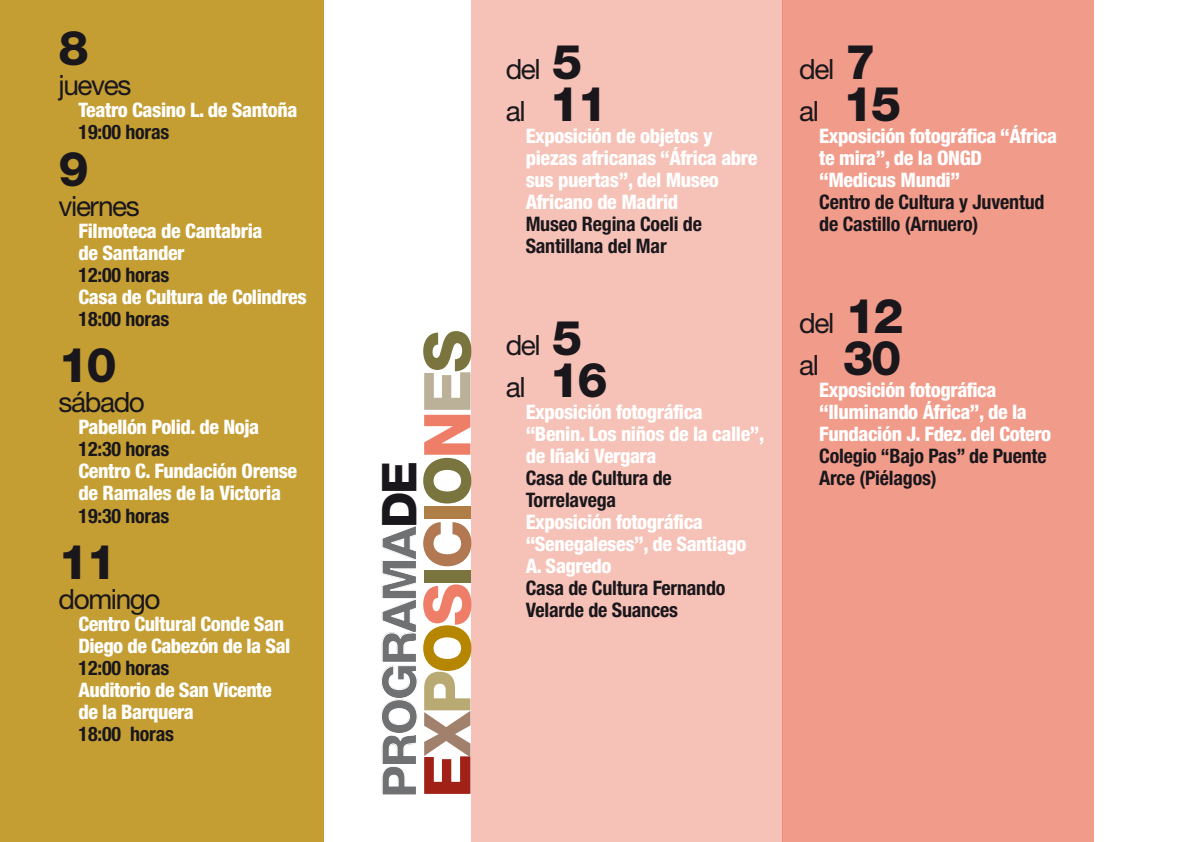
<style>
.page{position:relative;width:1191px;height:842px;background:#fff}
.page>*{position:absolute;margin:0;border:0;box-sizing:border-box;transform-origin:0 0}
.t1{font:800 64.8px "Helvetica Neue";letter-spacing:-.05em;color:#7a743e}
.t2{font:800 48px "Helvetica Neue";letter-spacing:-.05em;color:#707172}
.t3{font:800 48px "Helvetica Neue";color:#1a171c}
.t4{font:28px/42px "Helvetica Neue";letter-spacing:-.05em;color:#1a171c}
.t5{font:800 condensed 20px/22px "Helvetica Neue";letter-spacing:-.02em;color:#fff}
.t6{font:700 condensed 20px/22px "Helvetica Neue";letter-spacing:-.01em;color:#1a171c}
.s1{color:#a12116}
.s2{color:#a2816c}
.s3{color:#b9aa74}
.s4{color:#b68600}
.s5{color:#ee7e68}
.s6{color:#b17851}
.s7{color:#b07f48}
.s8{color:#bbb199}
.s9{color:#1a171c}
.s10{font-weight:800;font-size:48px}
</style>
<div class="page">
<div style="left:0;top:0;width:323px;height:842px;background:#c49e33"></div>
<div style="left:470px;top:0;width:312px;height:842px;background:#f6c1b6"></div>
<div style="left:782px;top:0;width:312px;height:842px;background:#f19b8a"></div>
<h2 class="t3" style="left:59px;top:20px;width:32px">8</h2>
<h3 class="t4" style="left:59px;top:64px;width:74px">jueves</h3>
<p class="t5" style="left:79px;top:99px;width:220px">Teatro Casino L. de Santoña</p>
<p class="t6" style="left:79px;top:121px;width:92px">19:00 horas</p>
<h2 class="t3" style="left:59px;top:140px;width:32px">9</h2>
<h3 class="t4" style="left:59px;top:185px;width:83px">viernes</h3>
<p class="t5" style="left:79px;top:220px;width:185px">Filmoteca de Cantabria de Santander</p>
<p class="t6" style="left:79px;top:264px;width:92px">12:00 horas</p>
<p class="t5" style="left:79px;top:286px;width:230px">Casa de Cultura de Colindres</p>
<p class="t6" style="left:79px;top:308px;width:92px">18:00 horas</p>
<h2 class="t3" style="left:59px;top:337px;width:60px">10</h2>
<h3 class="t4" style="left:59px;top:381px;width:88px">sábado</h3>
<p class="t5" style="left:79px;top:416px;width:182px">Pabellón Polid. de Noja</p>
<p class="t6" style="left:79px;top:438px;width:92px">12:30 horas</p>
<p class="t5" style="left:79px;top:460px;width:220px">Centro C. Fundación Orense de Ramales de la Victoria</p>
<p class="t6" style="left:79px;top:504px;width:92px">19:30 horas</p>
<h2 class="t3" style="left:59px;top:533px;width:60px">11</h2>
<h3 class="t4" style="left:59px;top:577px;width:104px">domingo</h3>
<p class="t5" style="left:79px;top:612px;width:213px">Centro Cultural Conde San<br>Diego de Cabezón de la Sal</p>
<p class="t6" style="left:79px;top:656px;width:92px">12:00 horas</p>
<p class="t5" style="left:79px;top:678px;width:195px">Auditorio de San Vicente de la Barquera</p>
<p class="t6" style="left:79px;top:722px;width:97px">18:00 horas</p>
<h1 class="t1" style="left:409px;top:798px;width:470px;rotate:-90deg"><span class="s1">E</span><span class="s2">X</span><span class="s3">P</span><span class="s4">O</span><span class="s5">S</span>I<span class="s6">C</span><span class="s7">I</span>O<span class="s5">N</span><span class="s8">E</span>S</h1>
<h2 class="t2" style="left:371px;top:798px;width:338px;rotate:-90deg">PROGRAMA<span class="s9">DE</span></h2>
<h3 class="t4" style="left:506px;top:47px;width:103px">del <span class="s10">5 </span>al <span class="s10">11</span></h3>
<p class="t5" style="left:526px;top:124px;width:233px">Exposición de objetos y piezas africanas “África abre sus puertas”, del Museo<br>Africano de Madrid</p>
<p class="t6" style="left:526px;top:212px;width:178px">Museo Regina Coeli de<br>Santillana del Mar</p>
<h3 class="t4" style="left:506px;top:323px;width:103px">del <span class="s10">5 </span>al <span class="s10">16</span></h3>
<p class="t5" style="left:526px;top:400px;width:240px">Exposición fotográfica “Benin. Los niños de la calle”, de Iñaki Vergara</p>
<p class="t6" style="left:526px;top:466px;width:148px">Casa de Cultura de<br>Torrelavega</p>
<p class="t5" style="left:526px;top:510px;width:222px">Exposición fotográfica “Senegaleses”, de Santiago<br>A. Sagredo</p>
<p class="t6" style="left:526px;top:576px;width:201px">Casa de Cultura Fernando<br>Velarde de Suances</p>
<h3 class="t4" style="left:799px;top:47px;width:103px">del <span class="s10">7 </span>al <span class="s10">15</span></h3>
<p class="t5" style="left:819px;top:124px;width:239px">Exposición fotográfica “África te mira”, de la ONGD “Medicus Mundi”</p>
<p class="t6" style="left:819px;top:190px;width:227px">Centro de Cultura y Juventud de Castillo (Arnuero)</p>
<h3 class="t4" style="left:799px;top:301px;width:106px">del <span class="s10">12 </span>al <span class="s10">30</span></h3>
<p class="t5" style="left:819px;top:378px;width:233px">Exposición fotográfica “Iluminando África”, de la<br>Fundación J. Fdez. del Cotero</p>
<p class="t6" style="left:819px;top:444px;width:229px">Colegio “Bajo Pas” de Puente<br>Arce (Piélagos)</p>
</div>
